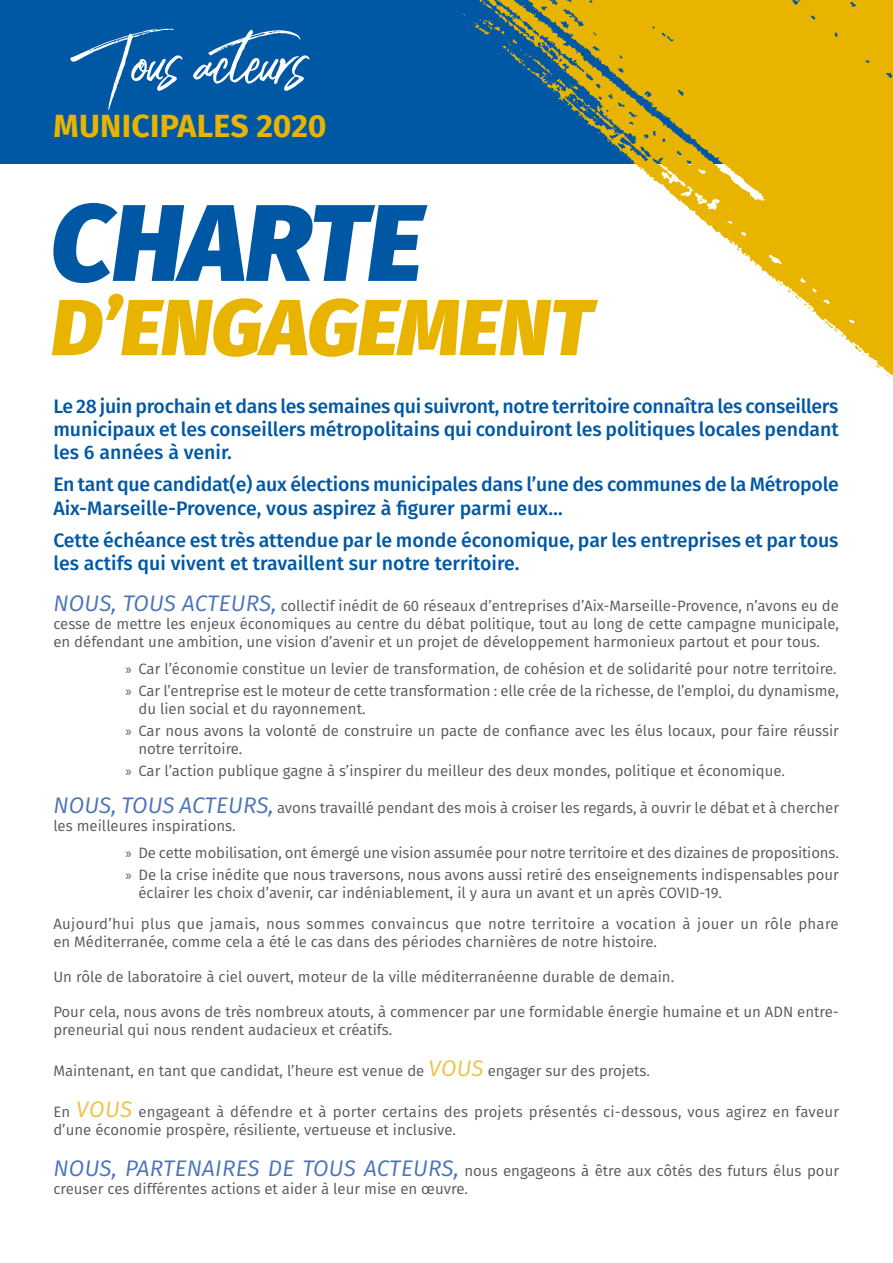
<style>
.page{position:relative;width:893px;height:1263px;background:#fff}
.page>*{position:absolute;margin:0;border:0;box-sizing:border-box;transform-origin:0 0}
.t1{font:italic 900 108.9px "Fira Sans";letter-spacing:-.005em;color:#0058a5}
.t2{font:italic 900 79.5px "Fira Sans";letter-spacing:-.005em;color:#e9b400}
.t3{font:700 32.1px "Fira Sans";letter-spacing:.01em;color:#e9b400}
.t4{font:500 19.5px/23.4px "Fira Sans";letter-spacing:-.005em;color:#0058a5}
.t5{font:15px/18px "Fira Sans";color:#575756}
.s1{font-style:italic;font-size:22.5px;color:#4a73b8}
.s2{font-family:"Myriad Pro"}
.s3{font-style:italic;font-size:22.5px;color:#eec246}
</style>
<div class="page">
<div style="left:0;top:0;width:893px;height:164px;background:#0058a5"></div>
<svg style="left:70px;top:28px;width:240px;height:82px"></svg>
<svg style="left:457px;top:0;width:436px;height:377px"></svg>
<svg style="left:473px;top:0;width:145px;height:149px"></svg>
<h3 class="t3" style="left:54px;top:99px;width:275px">MUNICIPALES 2020</h3>
<h1 class="t1" style="left:51px;top:145px;width:374px">CHARTE</h1>
<h2 class="t2" style="left:51px;top:256px;width:543px">D’ENGAGEMENT</h2>
<h3 class="t4" style="left:53px;top:393px;width:787px;text-align:justify">Le 28 juin prochain et dans les semaines qui suivront, notre territoire connaîtra les conseillers municipaux et les conseillers métropolitains qui conduiront les politiques locales pendant les 6 années à venir.</h3>
<h3 class="t4" style="left:53px;top:472px;width:787px">En tant que candidat(e) aux élections municipales dans l’une des communes de la Métropole<br>Aix-Marseille-Provence, vous aspirez à figurer parmi eux…</h3>
<h3 class="t4" style="left:53px;top:527px;width:787px">Cette échéance est très attendue par le monde économique, par les entreprises et par tous les actifs qui vivent et travaillent sur notre territoire.</h3>
<p class="t5" style="left:53px;top:596px;width:787px;text-align:justify"><span class="s1">NOUS, TOUS ACTEURS,</span> collectif inédit de 60 réseaux d’entreprises d’Aix-Marseille-Provence, n’avons eu de cesse de mettre les enjeux économiques au centre du débat politique, tout au long de cette campagne municipale, en défendant une ambition, une vision d’avenir et un projet de développement harmonieux partout et pour tous.</p>
<p class="t5" style="left:126px;top:657px;width:715px;line-height:22.2px"><span class="s2">»</span> Car l’économie constitue un levier de transformation, de cohésion et de solidarité pour notre territoire. <span class="s2">»</span> Car l’entreprise est le moteur de cette transformation : elle crée de la richesse, de l’emploi, du dynamisme,</p>
<p class="t5" style="left:126px;top:697px;width:715px;line-height:22.2px;text-indent:13px">du lien social et du rayonnement.<br><span class="s2">»</span> Car nous avons la volonté de construire un pacte de confiance avec les élus locaux, pour faire réussir</p>
<p class="t5" style="left:126px;top:737px;width:661px;line-height:22.2px;text-indent:13px">notre territoire.<br><span class="s2">»</span> Car l’action publique gagne à s’inspirer du meilleur des deux mondes, politique et économique.</p>
<p class="t5" style="left:53px;top:798px;width:787px"><span class="s1">NOUS, TOUS ACTEURS,</span> avons travaillé pendant des mois à croiser les regards, à ouvrir le débat et à chercher les meilleures inspirations.</p>
<p class="t5" style="left:126px;top:841px;width:715px;line-height:22.2px"><span class="s2">»</span> De cette mobilisation, ont émergé une vision assumée pour notre territoire et des dizaines de propositions. <span class="s2">»</span> De la crise inédite que nous traversons, nous avons aussi retiré des enseignements indispensables pour</p>
<p class="t5" style="left:53px;top:877px;width:787px;line-height:30.8px;text-indent:85px">éclairer les choix d’avenir, car indéniablement, il y aura un avant et un après COVID-19.<br>Aujourd’hui plus que jamais, nous sommes convaincus que notre territoire a vocation à jouer un rôle phare</p>
<p class="t5" style="left:53px;top:932px;width:605px">en Méditerranée, comme cela a été le cas dans des périodes charnières de notre histoire.</p>
<p class="t5" style="left:53px;top:967px;width:622px">Un rôle de laboratoire à ciel ouvert, moteur de la ville méditerranéenne durable de demain.</p>
<p class="t5" style="left:53px;top:1002px;width:787px">Pour cela, nous avons de très nombreux atouts, à commencer par une formidable énergie humaine et un ADN entre&shy;preneurial qui nous rendent audacieux et créatifs.</p>
<p class="t5" style="left:53px;top:1061px;width:598px">Maintenant, en tant que candidat, l’heure est venue de <span class="s3">VOUS</span> engager sur des projets.</p>
<p class="t5" style="left:53px;top:1102px;width:787px">En <span class="s3">VOUS</span> engageant à défendre et à porter certains des projets présentés ci-dessous, vous agirez en faveur d’une économie prospère, résiliente, vertueuse et inclusive.</p>
<p class="t5" style="left:53px;top:1161px;width:787px"><span class="s1">NOUS, PARTENAIRES DE TOUS ACTEURS,</span> nous engageons à être aux côtés des futurs élus pour creuser ces différentes actions et aider à leur mise en œuvre.</p>
</div>
